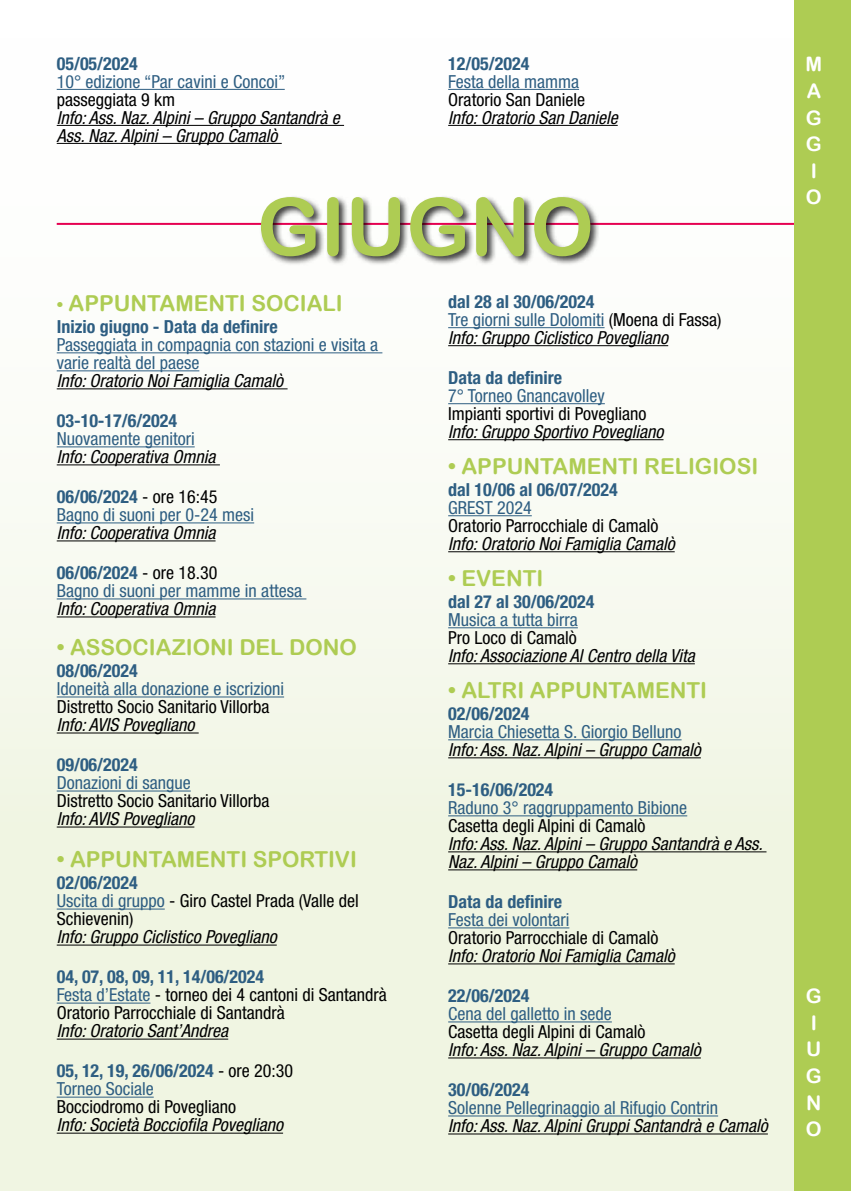
<style>
.page{position:relative;width:851px;height:1191px;background:#fff}
.page>*{position:absolute;margin:0;border:0;box-sizing:border-box;transform-origin:0 0}
.t1{font:80px "Arial Rounded MT Bold";color:#aecc53}
.t2{font:22px "Arial Rounded MT Bold";color:#aecc53}
.t3{font:20px/26.6px "Arial Rounded MT Bold";color:#fff}
.t4{font:italic condensed 18px/18px "Helvetica Neue LT Std";color:#000}
.t5{font:condensed 18px/18px "Helvetica Neue LT Std";color:#2e5e82}
.t6{font:condensed 18px/18px "Helvetica Neue LT Std";color:#000}
.t7{font:700 condensed 18px/18px "Helvetica Neue LT Std";color:#2e5e82}
.s1{font-size:18px}
.s2{font-weight:700}
.s3{color:#000}
.s4{font-weight:700;color:#2e5e82}
.s5{color:#2e5e82}
.s6{font-weight:400;color:#000}
.s7{font-weight:400}
.s8{font-weight:700;font-style:normal;color:#2e5e82}
.s9{font-style:normal;color:#2e5e82}
.s10{font-style:normal}
</style>
<div class="page">
<div style="left:0;top:0;width:850px;height:1191px;background:linear-gradient(to bottom,#fff,#ecf2db)"></div>
<hr style="left:57px;top:352px;width:325px;height:1px;background:#2e5e82">
<hr style="left:57px;top:370px;width:142px;height:1px;background:#2e5e82">
<hr style="left:57px;top:388px;width:230px;height:1px;background:#000">
<hr style="left:57px;top:446px;width:138px;height:1px;background:#2e5e82">
<hr style="left:57px;top:464px;width:163px;height:1px;background:#000">
<hr style="left:57px;top:522px;width:197px;height:1px;background:#2e5e82">
<hr style="left:57px;top:540px;width:158px;height:1px;background:#000">
<hr style="left:57px;top:598px;width:249px;height:1px;background:#2e5e82">
<hr style="left:57px;top:616px;width:158px;height:1px;background:#000">
<hr style="left:57px;top:696px;width:227px;height:1px;background:#2e5e82">
<hr style="left:57px;top:732px;width:142px;height:1px;background:#000">
<hr style="left:57px;top:790px;width:134px;height:1px;background:#2e5e82">
<hr style="left:57px;top:826px;width:137px;height:1px;background:#000">
<hr style="left:57px;top:908px;width:108px;height:1px;background:#2e5e82">
<hr style="left:57px;top:944px;width:220px;height:1px;background:#000">
<hr style="left:57px;top:1002px;width:93px;height:1px;background:#2e5e82">
<hr style="left:57px;top:1038px;width:171px;height:1px;background:#000">
<hr style="left:57px;top:1096px;width:97px;height:1px;background:#2e5e82">
<hr style="left:57px;top:1132px;width:226px;height:1px;background:#000">
<hr style="left:448px;top:327px;width:156px;height:1px;background:#2e5e82">
<hr style="left:448px;top:345px;width:220px;height:1px;background:#000">
<hr style="left:448px;top:403px;width:156px;height:1px;background:#2e5e82">
<hr style="left:448px;top:439px;width:215px;height:1px;background:#000">
<hr style="left:448px;top:515px;width:83px;height:1px;background:#2e5e82">
<hr style="left:448px;top:551px;width:226px;height:1px;background:#000">
<hr style="left:448px;top:627px;width:129px;height:1px;background:#2e5e82">
<hr style="left:448px;top:663px;width:246px;height:1px;background:#000">
<hr style="left:448px;top:739px;width:233px;height:1px;background:#2e5e82">
<hr style="left:448px;top:757px;width:252px;height:1px;background:#000">
<hr style="left:448px;top:815px;width:239px;height:1px;background:#2e5e82">
<hr style="left:448px;top:851px;width:318px;height:1px;background:#000">
<hr style="left:448px;top:869px;width:189px;height:1px;background:#000">
<hr style="left:448px;top:927px;width:121px;height:1px;background:#2e5e82">
<hr style="left:448px;top:963px;width:226px;height:1px;background:#000">
<hr style="left:448px;top:1021px;width:163px;height:1px;background:#2e5e82">
<hr style="left:448px;top:1057px;width:252px;height:1px;background:#000">
<hr style="left:448px;top:1115px;width:270px;height:1px;background:#2e5e82">
<hr style="left:448px;top:1133px;width:319px;height:1px;background:#000">
<hr style="left:57px;top:223px;width:737px;height:2px;background:#e50051">
<div style="left:259px;top:195px;width:341px;height:71px;background:#000;opacity:.75"></div>
<div style="left:794px;top:0;width:56px;height:1191px;background:#aecc53"></div>
<hr style="left:57px;top:89px;width:228px;height:1px;background:#2e5e82">
<hr style="left:57px;top:125px;width:287px;height:1px;background:#000">
<hr style="left:57px;top:143px;width:225px;height:1px;background:#000">
<hr style="left:448px;top:89px;width:131px;height:1px;background:#2e5e82">
<hr style="left:448px;top:125px;width:169px;height:1px;background:#000">
<p class="t7" style="left:57px;top:54px;width:83px">05/05/2024</p>
<p class="t5" style="left:57px;top:72px;width:230px">10° edizione “Par cavini e Concoi”</p>
<p class="t6" style="left:57px;top:90px;width:120px">passeggiata 9 km</p>
<p class="t4" style="left:57px;top:109px;width:284px">Info: Ass. Naz. Alpini – Gruppo Santandrà e<br>Ass. Naz. Alpini – Gruppo Camalò</p>
<p class="t7" style="left:448px;top:54px;width:83px">12/05/2024</p>
<p class="t5" style="left:448px;top:72px;width:132px">Festa della mamma</p>
<p class="t6" style="left:448px;top:90px;width:138px">Oratorio San Daniele</p>
<p class="t4" style="left:448px;top:109px;width:171px">Info: Oratorio San Daniele</p>
<h1 class="t1" style="left:257px;top:180px;width:338px">GIUGNO</h1>
<p class="t2" style="left:57px;top:290px;width:287px"><span class="s1">•</span> APPUNTAMENTI SOCIALI</p>
<p class="t7" style="left:57px;top:317px;width:223px">Inizio giugno - Data da definire</p>
<p class="t5" style="left:57px;top:335px;width:323px">Passeggiata in compagnia con stazioni e visita a varie realtà del paese</p>
<p class="t4" style="left:57px;top:372px;width:228px">Info: Oratorio Noi Famiglia Camalò</p>
<p class="t7" style="left:57px;top:411px;width:122px">03-10-17/6/2024</p>
<p class="t5" style="left:57px;top:429px;width:139px">Nuovamente genitori</p>
<p class="t4" style="left:57px;top:448px;width:160px">Info: Cooperativa Omnia</p>
<p class="t5" style="left:57px;top:487px;width:199px"><span class="s2">06/06/2024</span> <span class="s3">- ore 16:45<br></span>Bagno di suoni per 0-24 mesi</p>
<p class="t4" style="left:57px;top:524px;width:160px">Info: Cooperativa Omnia</p>
<p class="t5" style="left:57px;top:563px;width:247px"><span class="s2">06/06/2024</span> <span class="s3">- ore 18.30<br></span>Bagno di suoni per mamme in attesa</p>
<p class="t4" style="left:57px;top:600px;width:160px">Info: Cooperativa Omnia</p>
<p class="t2" style="left:57px;top:634px;width:302px">• ASSOCIAZIONI DEL DONO</p>
<p class="t7" style="left:57px;top:661px;width:83px">08/06/2024</p>
<p class="t5" style="left:57px;top:679px;width:229px">Idoneità alla donazione e iscrizioni</p>
<p class="t6" style="left:57px;top:697px;width:214px">Distretto Socio Sanitario Villorba</p>
<p class="t4" style="left:57px;top:716px;width:139px">Info: AVIS Povegliano</p>
<p class="t7" style="left:57px;top:755px;width:83px">09/06/2024</p>
<p class="t5" style="left:57px;top:773px;width:135px">Donazioni di sangue</p>
<p class="t6" style="left:57px;top:791px;width:214px">Distretto Socio Sanitario Villorba</p>
<p class="t4" style="left:57px;top:810px;width:139px">Info: AVIS Povegliano</p>
<p class="t2" style="left:57px;top:846px;width:302px">• APPUNTAMENTI SPORTIVI</p>
<p class="t6" style="left:57px;top:873px;width:303px"><span class="s4">02/06/2024<br></span><span class="s5">Uscita di gruppo</span> - Giro Castel Prada (Valle del<br>Schievenin)</p>
<p class="t4" style="left:57px;top:928px;width:221px">Info: Gruppo Ciclistico Povegliano</p>
<p class="t6" style="left:57px;top:967px;width:331px"><span class="s4">04, 07, 08, 09, 11, 14/06/2024<br></span><span class="s5">Festa d’Estate</span> - torneo dei 4 cantoni di Santandrà<br>Oratorio Parrocchiale di Santandrà</p>
<p class="t4" style="left:57px;top:1022px;width:173px">Info: Oratorio Sant’Andrea</p>
<p class="t7" style="left:57px;top:1061px;width:238px">05, 12, 19, 26/06/2024 <span class="s6">- ore 20:30<br></span><span class="s7">Torneo Sociale</span></p>
<p class="t6" style="left:57px;top:1097px;width:181px">Bocciodromo di Povegliano</p>
<p class="t4" style="left:57px;top:1116px;width:228px">Info: Società Bocciofila Povegliano</p>
<p class="t4" style="left:448px;top:293px;width:275px"><span class="s8">dal 28 al 30/06/2024<br></span><span class="s9">Tre giorni sulle Dolomiti</span> <span class="s10">(Moena di Fassa)<br></span>Info: Gruppo Ciclistico Povegliano</p>
<p class="t7" style="left:448px;top:368px;width:115px">Data da definire</p>
<p class="t5" style="left:448px;top:386px;width:158px">7° Torneo Gnancavolley</p>
<p class="t6" style="left:448px;top:404px;width:200px">Impianti sportivi di Povegliano</p>
<p class="t4" style="left:448px;top:423px;width:217px">Info: Gruppo Sportivo Povegliano</p>
<p class="t2" style="left:448px;top:453px;width:311px">• APPUNTAMENTI RELIGIOSI</p>
<p class="t7" style="left:448px;top:480px;width:171px">dal 10/06 al 06/07/2024</p>
<p class="t5" style="left:448px;top:498px;width:85px">GREST 2024</p>
<p class="t6" style="left:448px;top:516px;width:212px">Oratorio Parrocchiale di Camalò</p>
<p class="t4" style="left:448px;top:535px;width:228px">Info: Oratorio Noi Famiglia Camalò</p>
<p class="t2" style="left:448px;top:565px;width:97px">• EVENTI</p>
<p class="t7" style="left:448px;top:592px;width:148px">dal 27 al 30/06/2024</p>
<p class="t5" style="left:448px;top:610px;width:131px">Musica a tutta birra</p>
<p class="t6" style="left:448px;top:628px;width:130px">Pro Loco di Camalò</p>
<p class="t4" style="left:448px;top:647px;width:248px">Info: Associazione Al Centro della Vita</p>
<p class="t2" style="left:448px;top:677px;width:260px">• ALTRI APPUNTAMENTI</p>
<p class="t7" style="left:448px;top:704px;width:83px">02/06/2024</p>
<p class="t5" style="left:448px;top:722px;width:235px">Marcia Chiesetta S. Giorgio Belluno</p>
<p class="t4" style="left:448px;top:741px;width:254px">Info: Ass. Naz. Alpini – Gruppo Camalò</p>
<p class="t7" style="left:448px;top:780px;width:107px">15-16/06/2024</p>
<p class="t5" style="left:448px;top:798px;width:240px">Raduno 3° raggruppamento Bibione</p>
<p class="t6" style="left:448px;top:816px;width:199px">Casetta degli Alpini di Camalò</p>
<p class="t4" style="left:448px;top:835px;width:316px">Info: Ass. Naz. Alpini – Gruppo Santandrà e Ass.<br>Naz. Alpini – Gruppo Camalò</p>
<p class="t7" style="left:448px;top:892px;width:115px">Data da definire</p>
<p class="t5" style="left:448px;top:910px;width:123px">Festa dei volontari</p>
<p class="t6" style="left:448px;top:928px;width:212px">Oratorio Parrocchiale di Camalò</p>
<p class="t4" style="left:448px;top:947px;width:228px">Info: Oratorio Noi Famiglia Camalò</p>
<p class="t7" style="left:448px;top:986px;width:83px">22/06/2024</p>
<p class="t5" style="left:448px;top:1004px;width:165px">Cena del galletto in sede</p>
<p class="t6" style="left:448px;top:1022px;width:199px">Casetta degli Alpini di Camalò</p>
<p class="t4" style="left:448px;top:1041px;width:254px">Info: Ass. Naz. Alpini – Gruppo Camalò</p>
<p class="t7" style="left:448px;top:1080px;width:83px">30/06/2024</p>
<p class="t5" style="left:448px;top:1098px;width:271px">Solenne Pellegrinaggio al Rifugio Contrin</p>
<p class="t4" style="left:448px;top:1117px;width:321px">Info: Ass. Naz. Alpini Gruppi Santandrà e Camalò</p>
<p class="t3" style="left:805px;top:51px;width:18px">M<br>A<br>G<br>G<br>I<br>O</p>
<p class="t3" style="left:805px;top:982px;width:17px">G<br>I<br>U<br>G<br>N<br>O</p>
</div>
